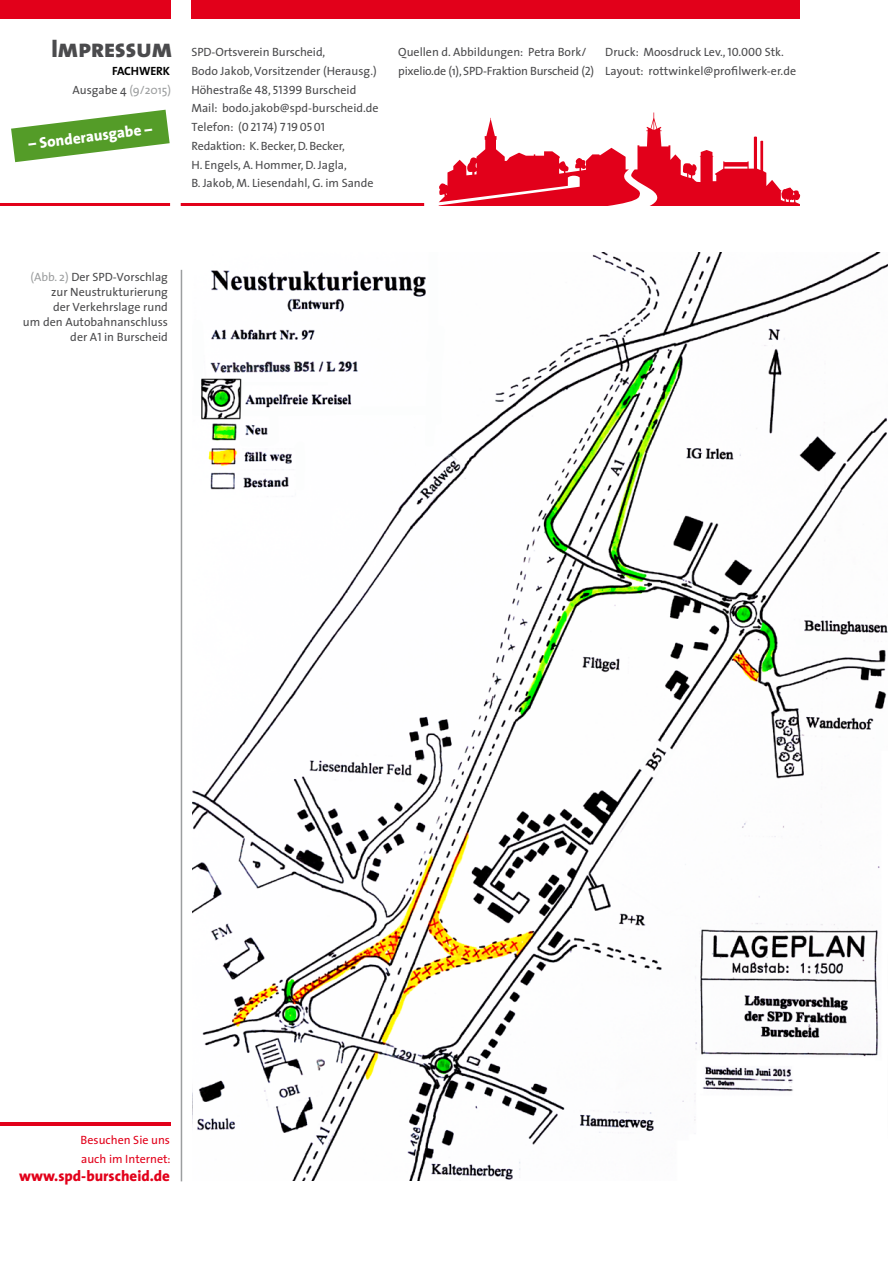
<style>
.page{position:relative;width:893px;height:1263px;background:#fff}
.page>*{position:absolute;margin:0;border:0;box-sizing:border-box;transform-origin:0 0}
.t1{font:25.5px "The Sans Extra Bold Caps";letter-spacing:-.02em;color:#4b4b4d}
.t2{font:800 15.3px "The Sans";color:#fff}
.t3{font:800 15px "The Sans";color:#e2001a}
.t4{font:12px/18.8px "The Sans";color:#4b4b4d}
.t5{font:12px/18.8px "The Sans";letter-spacing:-.02em;color:#4b4b4d}
.t6{font:12px/18.8px "The Sans";color:#e2001a}
.t7{font:12px "The Sans Regular Caps";color:#4b4b4d}
.t8{font:700 12px "The Sans";letter-spacing:-.01em;color:#000}
.s1{color:#9c9e9f}
.s2{font-family:"The Sans Regular Caps"}
.s3{font-family:"The Sans"}
</style>
<div class="page">
<div style="left:191px;top:0;width:608px;height:19px;background:#e2001a"></div>
<div style="left:0;top:0;width:170px;height:19px;background:#e2001a"></div>
<hr style="left:181px;top:270px;width:1px;height:911px;background:#9c9e9f">
<hr style="left:181px;top:203px;width:243px;height:3px;background:#e2001a">
<hr style="left:0;top:203px;width:170px;height:3px;background:#e2001a">
<svg style="left:438px;top:113px;width:363px;height:93px"></svg>
<hr style="left:0;top:1123px;width:170px;height:3px;background:#e2001a">
<img style="left:192px;top:252px;width:695px;height:929px">
<svg style="left:11px;top:110px;width:159px;height:52px"></svg>
<h1 class="t1" style="left:51px;top:27px;width:123px">Impressum</h1>
<p class="t8" style="left:112px;top:61px;width:59px">FACHWERK</p>
<p class="t4" style="left:73px;top:80px;width:100px">Ausgabe 4 <span class="s1">(9/2015)</span></p>
<p class="t2" style="left:27px;top:131px;width:126px;rotate:-7deg">– Sonderausgabe –</p>
<p class="t4" style="left:191px;top:42px;width:189px">SPD-Ortsverein Burscheid,<br>Bodo Jakob, Vorsitzender (Herausg.)<br>Höhestraße <span class="s2">48, 51399</span> Burscheid Mail: bodo.jakob@spd-burscheid.de</p>
<p class="t7" style="left:191px;top:121px;width:135px"><span class="s3">Telefon: (</span>021 74) 7 190501</p>
<p class="t4" style="left:191px;top:136px;width:184px">Redaktion: K. Becker, D. Becker,<br>H. Engels, A. Hommer, D. Jagla,<br>B. Jakob, M. Liesendahl, G. im Sande</p>
<p class="t5" style="left:398px;top:42px;width:197px">Quellen d. Abbildungen: Petra Bork/ pixelio.de (1), SPD-Fraktion Burscheid <span class="s2">(2)</span></p>
<p class="t4" style="left:605px;top:42px;width:192px">Druck: Moosdruck Lev., <span class="s2">10.000</span> Stk.<br>Layout: rottwinkel@profilwerk-er.de</p>
<p class="t4" style="left:23px;top:269px;width:146px;line-height:15px;text-align:right"><span class="s1">(Abb. 2)</span> Der SPD-Vorschlag zur Neustrukturierung<br>der Verkehrslage rund<br>um den Autobahnanschluss der <span class="s2">A1</span> in Burscheid</p>
<p class="t6" style="left:81px;top:1130px;width:92px">Besuchen Sie uns auch im Internet:</p>
<p class="t3" style="left:19px;top:1164px;width:152px">www.spd-burscheid.de</p>
</div>
